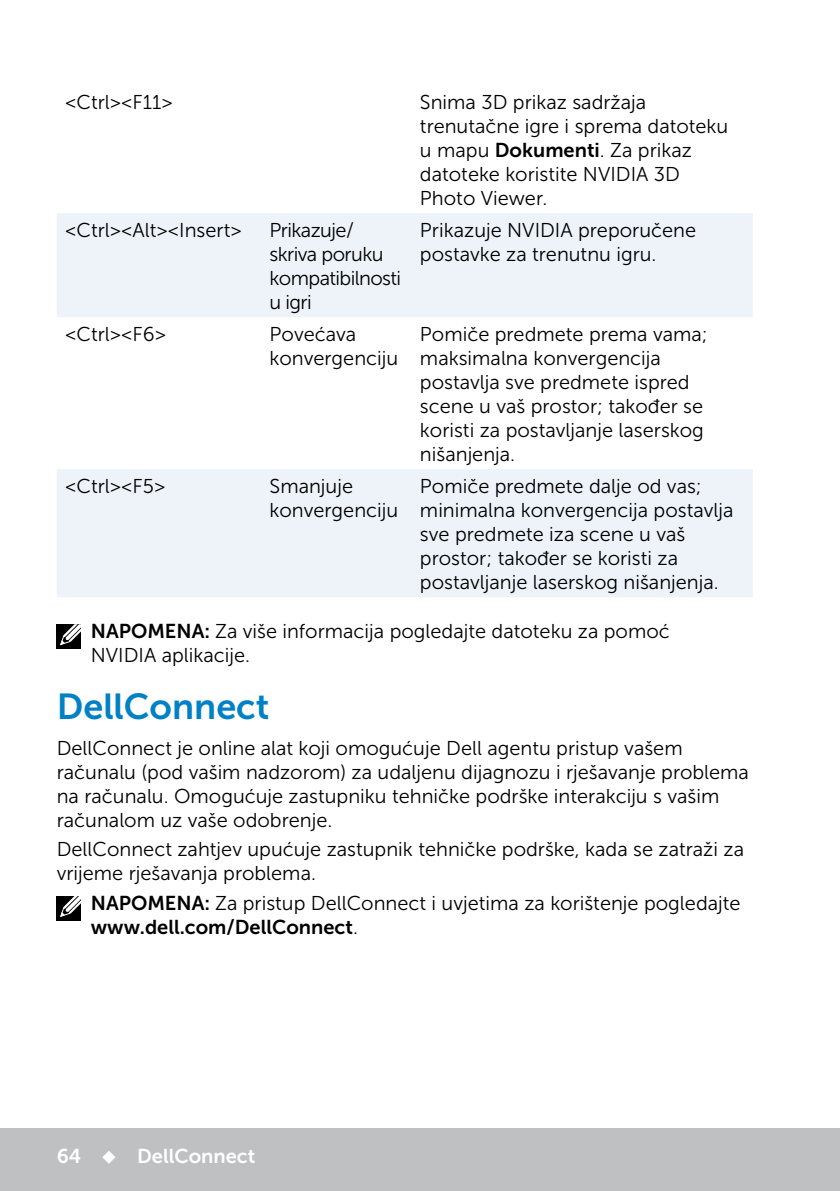
<style>
.page{position:relative;width:840px;height:1191px;background:#fff}
.page>*{position:absolute;margin:0;border:0;box-sizing:border-box;transform-origin:0 0}
.Head1{font:36px "Museo Sans For Dell 700";color:#0081c6}
.Table_Paragraph{font:20px/24px "Museo Sans For Dell 300";color:#000}
.Paragraph{font:20px/24px "Museo Sans For Dell 300";color:#000}
.Note{font:20px/24px "Museo Sans For Dell 300";color:#000}
.Table_Paragraph-2{font:20px/24px "Museo Sans For Dell 300";letter-spacing:-.03em;color:#000}
.t1{font:20px "Museo Sans For Dell 700";color:#fff}
.s1{font-family:"Museo Sans For Dell 700"}
</style>
<div class="page">
<div style="left:0;top:1128px;width:839px;height:63px;background:#bec0c2"></div>
<svg style="left:57px;top:213px;width:695px;height:384px;fill:#eef3fa"></svg>
<div style="left:57px;top:624px;width:24px;height:24px;background:#000"></div>
<svg style="left:60px;top:624px;width:21px;height:22px"></svg>
<div style="left:57px;top:896px;width:24px;height:24px;background:#000"></div>
<svg style="left:60px;top:896px;width:21px;height:21px"></svg>
<p class="Table_Paragraph" style="left:65px;top:90px;width:109px">&lt;Ctrl&gt;&lt;F11&gt;</p>
<p class="Table_Paragraph" style="left:420px;top:90px;width:310px">Snima 3D prikaz sadržaja trenutačne igre i sprema datoteku u mapu <span class="s1">Dokumenti</span>. Za prikaz datoteke koristite NVIDIA 3D<br>Photo Viewer.</p>
<p class="Table_Paragraph" style="left:65px;top:218px;width:178px">&lt;Ctrl&gt;&lt;Alt&gt;&lt;Insert&gt;</p>
<p class="Table_Paragraph-2" style="left:269px;top:218px;width:133px">Prikazuje/ skriva poruku kompatibilnosti u igri</p>
<p class="Table_Paragraph" style="left:420px;top:218px;width:277px">Prikazuje NVIDIA preporučene postavke za trenutnu igru.</p>
<p class="Table_Paragraph" style="left:65px;top:322px;width:102px">&lt;Ctrl&gt;&lt;F6&gt;</p>
<p class="Table_Paragraph" style="left:269px;top:322px;width:130px">Povećava konvergenciju</p>
<p class="Table_Paragraph" style="left:420px;top:322px;width:289px">Pomiče predmete prema vama; maksimalna konvergencija postavlja sve predmete ispred scene u vaš prostor; također se koristi za postavljanje laserskog nišanjenja.</p>
<p class="Table_Paragraph" style="left:65px;top:474px;width:102px">&lt;Ctrl&gt;&lt;F5&gt;</p>
<p class="Table_Paragraph" style="left:269px;top:474px;width:130px">Smanjuje konvergenciju</p>
<p class="Table_Paragraph" style="left:420px;top:474px;width:315px">Pomiče predmete dalje od vas; minimalna konvergencija postavlja sve predmete iza scene u vaš prostor; također se koristi za postavljanje laserskog nišanjenja.</p>
<p class="Note" style="left:91px;top:619px;width:580px"><span class="s1">NAPOMENA:</span> Za više informacija pogledajte datoteku za pomoć<br>NVIDIA aplikacije.</p>
<p class="Head1" style="left:57px;top:687px;width:214px">DellConnect</p>
<p class="Paragraph" style="left:57px;top:736px;width:693px">DellConnect je online alat koji omogućuje Dell agentu pristup vašem računalu (pod vašim nadzorom) za udaljenu dijagnozu i rješavanje problema na računalu. Omogućuje zastupniku tehničke podrške interakciju s vašim računalom uz vaše odobrenje.</p>
<p class="Paragraph" style="left:57px;top:837px;width:688px">DellConnect zahtjev upućuje zastupnik tehničke podrške, kada se zatraži za vrijeme rješavanja problema.</p>
<p class="Note" style="left:91px;top:891px;width:651px"><span class="s1">NAPOMENA:</span> Za pristup DellConnect i uvjetima za korištenje pogledajte <span class="s1">www.dell.com/DellConnect</span>.</p>
<p class="t1" style="left:57px;top:1144px;width:200px">64 ◆ DellConnect</p>
</div>
